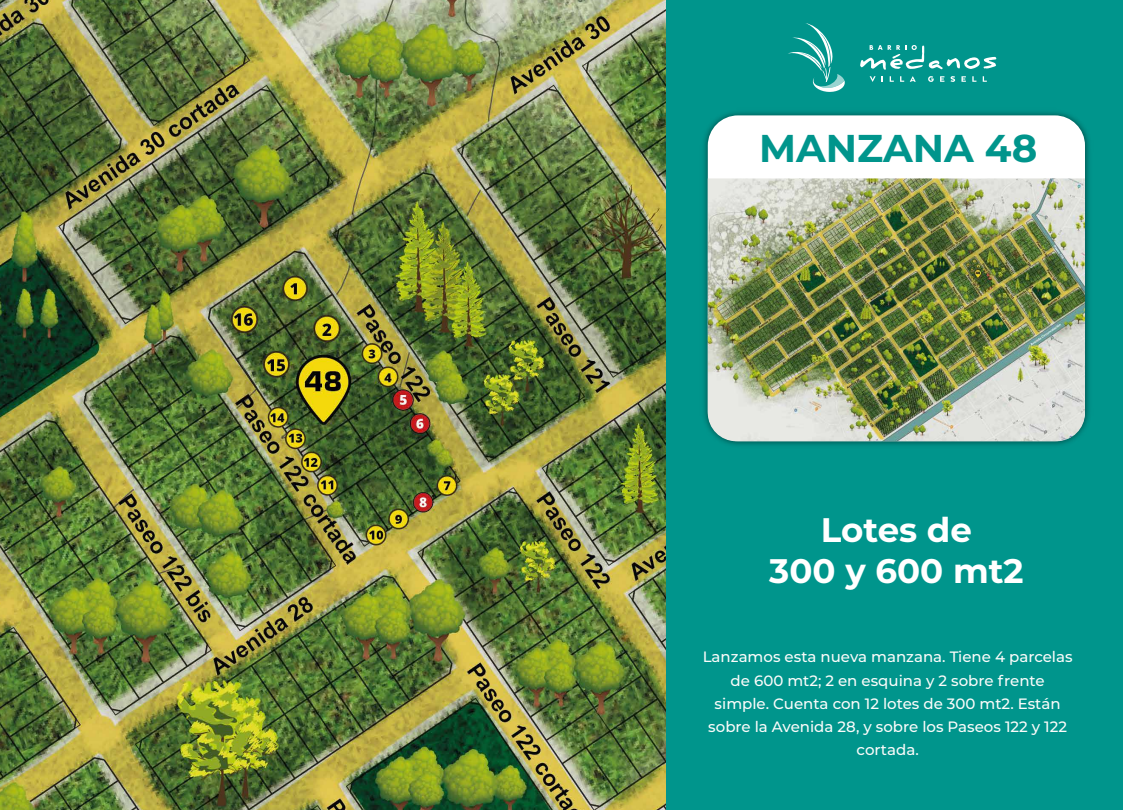
<style>
.page{position:relative;width:1123px;height:810px;background:#fff}
.page>*{position:absolute;margin:0;border:0;box-sizing:border-box;transform-origin:0 0}
.t1{font:700 38.78px "Montserrat";color:#00958c}
.t2{font:700 34.05px/40.9px "Montserrat";color:#fff;text-align:center}
.t3{font:500 15px/23.2px "Montserrat";color:#fafbfa;text-align:center}
</style>
<div class="page">
<img style="left:0;top:0;width:666px;height:810px">
<div style="left:666px;top:0;width:456px;height:810px;background:#00958c"></div>
<img style="left:704px;top:112px;width:385px;height:333px">
<div style="left:707px;top:115px;width:377px;height:326px;background:#fff;border-radius:30px"></div>
<img style="left:707px;top:178px;width:377px;height:263px">
<svg style="left:869px;top:76px;width:6px;height:6px"></svg>
<svg style="left:889px;top:76px;width:4px;height:6px"></svg>
<svg style="left:900px;top:76px;width:15px;height:6px"></svg>
<svg style="left:928px;top:76px;width:5px;height:6px"></svg>
<svg style="left:940px;top:76px;width:4px;height:6px"></svg>
<svg style="left:950px;top:76px;width:4px;height:6px"></svg>
<svg style="left:961px;top:76px;width:4px;height:6px"></svg>
<svg style="left:972px;top:76px;width:4px;height:6px"></svg>
<svg style="left:982px;top:76px;width:4px;height:6px"></svg>
<svg style="left:788px;top:23px;width:56px;height:69px"></svg>
<svg style="left:860px;top:45px;width:136px;height:25px"></svg>
<h1 class="t1" style="left:759px;top:120px;width:280px">MANZANA 48</h1>
<h2 class="t2" style="left:769px;top:508px;width:256px">Lotes de<br>300 y 600 mt2</h2>
<p class="t3" style="left:702px;top:645px;width:371px">Lanzamos esta nueva manzana. Tiene 4 parcelas de 600 mt2; 2 en esquina y 2 sobre frente simple. Cuenta con 12 lotes de 300 mt2. Están sobre la Avenida 28, y sobre los Paseos 122 y 122 cortada.</p>
</div>
